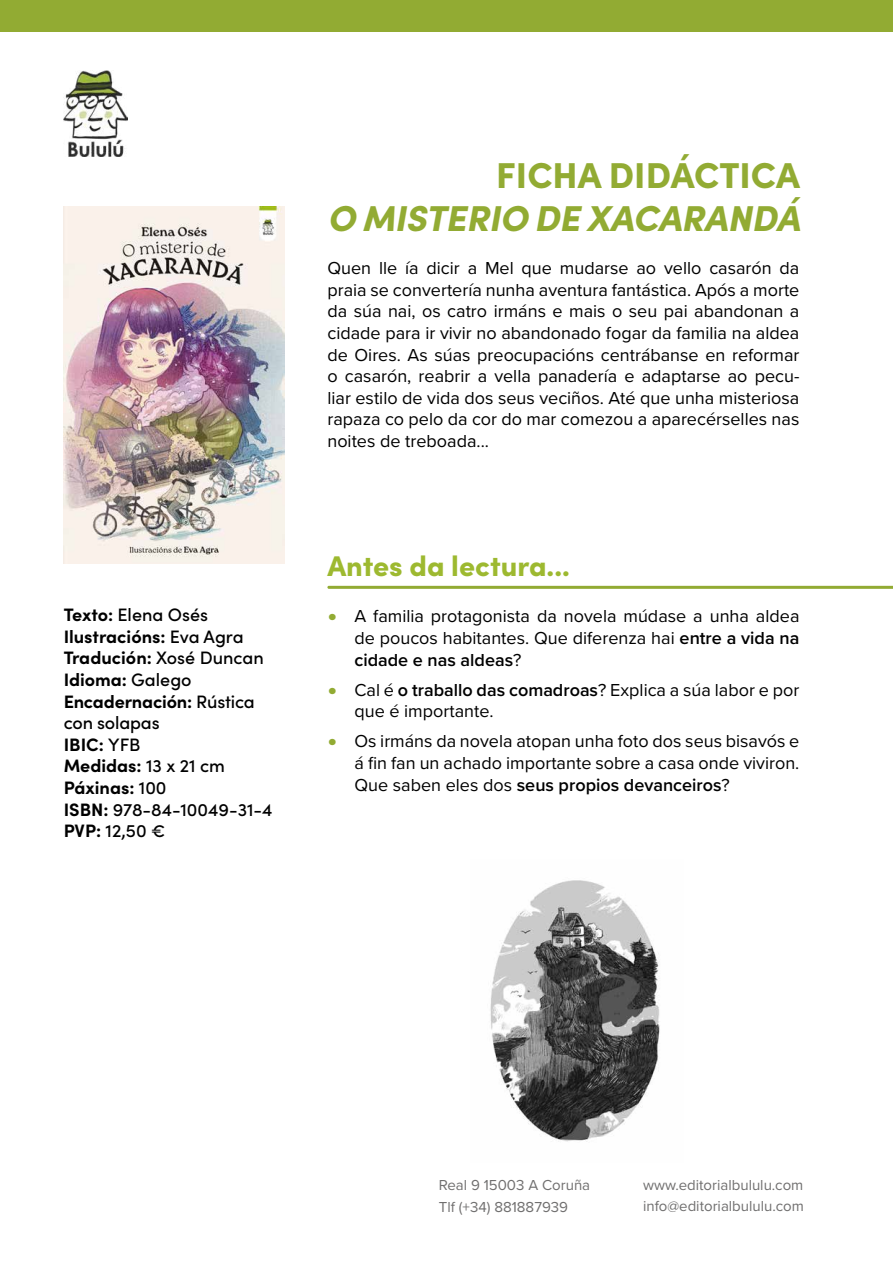
<style>
.page{position:relative;width:893px;height:1263px;background:#fff}
.page>*{position:absolute;margin:0;border:0;box-sizing:border-box;transform-origin:0 0}
.t1{font:italic 900 36px "Sofia Pro";letter-spacing:-.01em;color:#92ab33}
.t2{font:900 36px "Sofia Pro";color:#92ab33}
.t3{font:900 28.5px "Sofia Pro";color:#9db930}
.t4{font:18px/21.6px "Proxima Nova";color:#000;text-align:justify}
.t5{font:500 18px/21.6px "Sofia Pro";color:#000}
.t6{font:15px/21.8px "Proxima Nova";color:#706f6f}
.s1{font-weight:700}
.s2{font-family:"Sofia Pro";font-weight:700;font-size:21px;color:#92ab33}
.s3{font-weight:600}
</style>
<div class="page">
<img style="left:64px;top:206px;width:221px;height:357px">
<svg style="left:327px;top:586px;width:566px;height:3px;background:#97af3d"></svg>
<div style="left:0;top:0;width:893px;height:32px;background:#92ab33"></div>
<img style="left:64px;top:70px;width:64px;height:86px">
<img style="left:490px;top:880px;width:170px;height:262px">
<p class="t5" style="left:64px;top:603px;width:210px"><span class="s1">Texto:</span> Elena Osés<br><span class="s1">Ilustracións:</span> Eva Agra<br><span class="s1">Tradución:</span> Xosé Duncan<br><span class="s1">Idioma:</span> Galego<br><span class="s1">Encadernación:</span> Rústica con solapas<br><span class="s1">IBIC:</span> YFB<br><span class="s1">Medidas:</span> 13 x 21 cm<br><span class="s1">Páxinas:</span> 100<br><span class="s1">ISBN:</span> 978-84-10049-31-4<br><span class="s1">PVP:</span> 12,50 €</p>
<h1 class="t2" style="left:496px;top:147px;width:305px">FICHA DIDÁCTICA</h1>
<h1 class="t1" style="left:328px;top:190px;width:474px">O MISTERIO DE XACARANDÁ</h1>
<p class="t4" style="left:327px;top:257px;width:474px">Quen lle ía dicir a Mel que mudarse ao vello casarón da praia se convertería nunha aventura fantástica. Após a morte da súa nai, os catro irmáns e mais o seu pai abandonan a cidade para ir vivir no abandonado fogar da familia na aldea de Oires. As súas preocupacións centrábanse en reformar o casarón, reabrir a vella panadería e adaptarse ao pecu&shy;liar estilo de vida dos seus veciños. Até que unha misteriosa rapaza co pelo da cor do mar comezou a aparecérselles nas noites de treboada...</p>
<h2 class="t3" style="left:327px;top:543px;width:244px">Antes da lectura...</h2>
<p class="t4" style="left:354px;top:605px;width:447px;text-indent:-27px"><span class="s2">•</span> A familia protagonista da novela múdase a unha aldea de poucos habitantes. Que diferenza hai <span class="s3">entre a vida na cidade e nas aldeas</span>?</p>
<p class="t4" style="left:354px;top:678px;width:446px;text-indent:-27px"><span class="s2">•</span> Cal é <span class="s3">o traballo das comadroas</span>? Explica a súa labor e por que é importante.</p>
<p class="t4" style="left:354px;top:730px;width:446px;text-indent:-27px"><span class="s2">•</span> Os irmáns da novela atopan unha foto dos seus bisavós e á fin fan un achado importante sobre a casa onde viviron.<br>Que saben eles dos <span class="s3">seus propios devanceiros</span>?</p>
<p class="t6" style="left:439px;top:1173px;width:153px">Real 9 15003 A Coruña<br>Tlf (+34) 881887939</p>
<p class="t6" style="left:643px;top:1173px;width:162px">www.editorialbululu.com info@editorialbululu.com</p>
</div>
